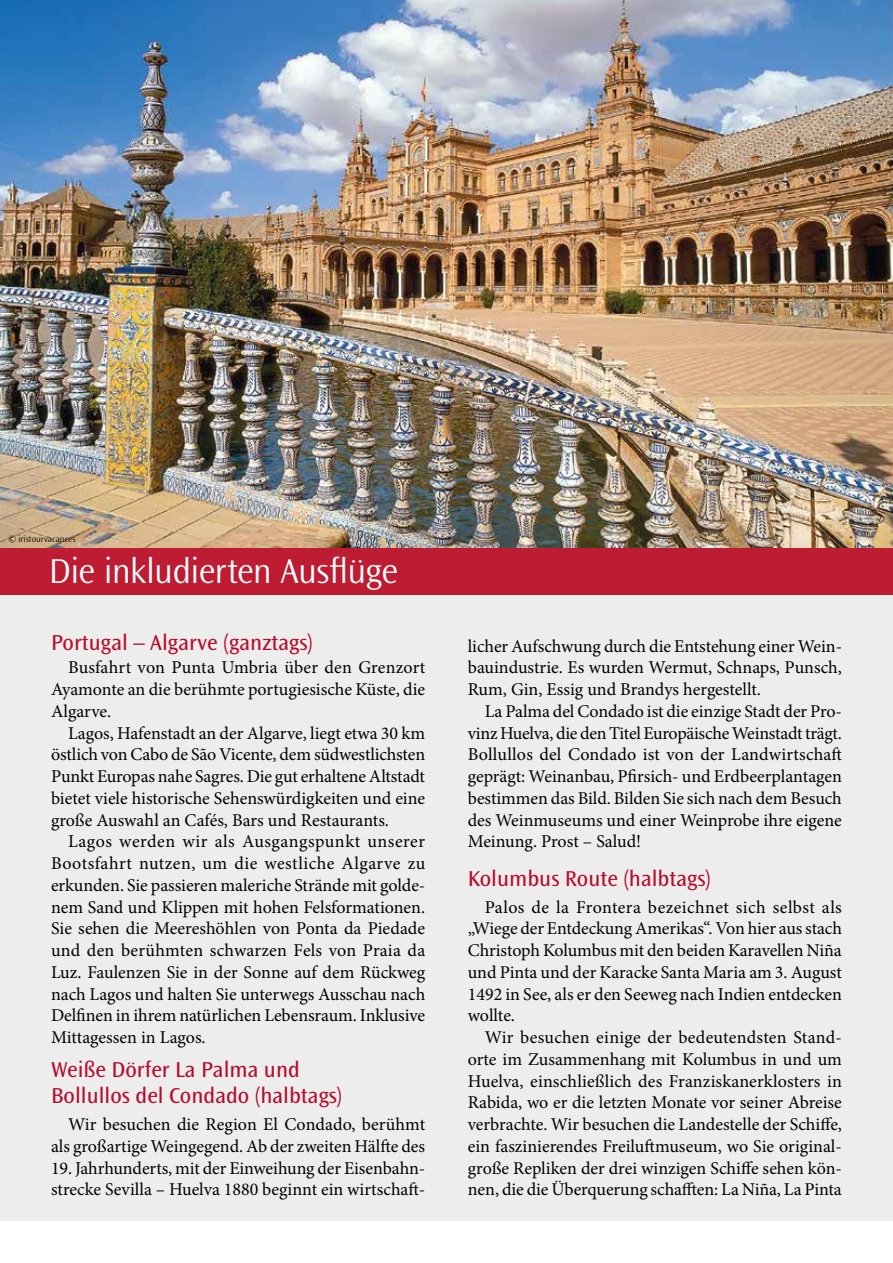
<style>
.page{position:relative;width:893px;height:1263px;background:#fff}
.page>*{position:absolute;margin:0;border:0;box-sizing:border-box;transform-origin:0 0}
.t1{font:300 36px "Ocean Sans Std";letter-spacing:-.02em;color:#fff}
.t2{font:22.5px/25.5px "Ocean Sans Std";color:#b60e2d}
.t3{font:18px/21.8px "Minion Pro";letter-spacing:-.005em;color:#000;text-align:justify}
.t4{font:300 9px "Ocean Sans Std";color:#000}
</style>
<div class="page">
<div style="left:0;top:549px;width:893px;height:671px;background:#ededed"></div>
<img style="left:0;top:0;width:893px;height:549px">
<div style="left:0;top:549px;width:893px;height:46px;background:#be1c33"></div>
<p class="t4" style="left:9px;top:534px;width:69px">© iristourvacances</p>
<h1 class="t1" style="left:49px;top:551px;width:351px">Die inkludierten Ausflüge</h1>
<p class="t2" style="left:51px;top:630px;width:263px">Portugal – Algarve (ganztags)</p>
<p class="t3" style="left:51px;top:657px;width:376px;text-indent:17px">Busfahrt von Punta Umbria über den Grenzort Ayamonte an die berühmte portugiesische Küste, die Algarve.</p>
<p class="t3" style="left:51px;top:722px;width:376px;text-indent:17px">Lagos, Hafenstadt an der Algarve, liegt etwa 30 km östlich von Cabo de São Vicente, dem südwestlichsten Punkt Europas nahe Sagres. Die gut erhaltene Altstadt bietet viele historische Sehenswürdigkeiten und eine große Auswahl an Cafés, Bars und Restaurants.</p>
<p class="t3" style="left:51px;top:831px;width:376px;text-indent:17px">Lagos werden wir als Ausgangspunkt unserer Bootsfahrt nutzen, um die westliche Algarve zu erkunden. Sie passieren maleriche Strände mit golde&shy;nem Sand und Klippen mit hohen Felsformationen.<br>Sie sehen die Meereshöhlen von Ponta da Piedade und den berühmten schwarzen Fels von Praia da Luz. Faulenzen Sie in der Sonne auf dem Rückweg nach Lagos und halten Sie unterwegs Ausschau nach Delfinen in ihrem natürlichen Lebensraum. Inklusive Mittagessen in Lagos.</p>
<p class="t2" style="left:51px;top:1057px;width:293px">Weiße Dörfer La Palma und<br>Bollullos del Condado (halbtags)</p>
<p class="t3" style="left:51px;top:1113px;width:376px;text-align:right">Wir besuchen die Region El Condado, berühmt als großartige Weingegend. Ab der zweiten Hälfte des</p>
<p class="t3" style="left:51px;top:1157px;width:376px">19. Jahrhunderts, mit der Einweihung der Eisenbahn&shy;strecke Sevilla – Huelva 1880 beginnt ein wirtschaft-</p>
<p class="t3" style="left:468px;top:635px;width:376px">licher Aufschwung durch die Entstehung einer Wein&shy;bauindustrie. Es wurden Wermut, Schnaps, Punsch, Rum, Gin, Essig und Brandys hergestellt.</p>
<p class="t3" style="left:468px;top:700px;width:376px;text-indent:17px">La Palma del Condado ist die einzige Stadt der Pro&shy;vinz Huelva, die den Titel Europäische Weinstadt trägt.<br>Bollullos del Condado ist von der Landwirtschaft geprägt: Weinanbau, Pfirsich- und Erdbeerplantagen bestimmen das Bild. Bilden Sie sich nach dem Besuch des Weinmuseums und einer Weinprobe ihre eigene Meinung. Prost – Salud!</p>
<p class="t2" style="left:468px;top:866px;width:245px">Kolumbus Route (halbtags)</p>
<p class="t3" style="left:468px;top:896px;width:376px;text-indent:17px">Palos de la Frontera bezeichnet sich selbst als „Wiege der Entdeckung Amerikas“. Von hier aus stach Christoph Kolumbus mit den beiden Karavellen Niña und Pinta und der Karacke Santa Maria am 3. August 1492 in See, als er den Seeweg nach Indien entdecken wollte.</p>
<p class="t3" style="left:468px;top:1026px;width:376px;text-indent:17px">Wir besuchen einige der bedeutendsten Stand&shy;orte im Zusammenhang mit Kolumbus in und um Huelva, einschließlich des Franziskanerklosters in Rabida, wo er die letzten Monate vor seiner Abreise verbrachte. Wir besuchen die Landestelle der Schiffe, ein faszinierendes Freiluftmuseum, wo Sie original&shy;große Repliken der drei winzigen Schiffe sehen kön&shy;nen, die die Überquerung schafften: La Niña, La Pinta</p>
</div>
